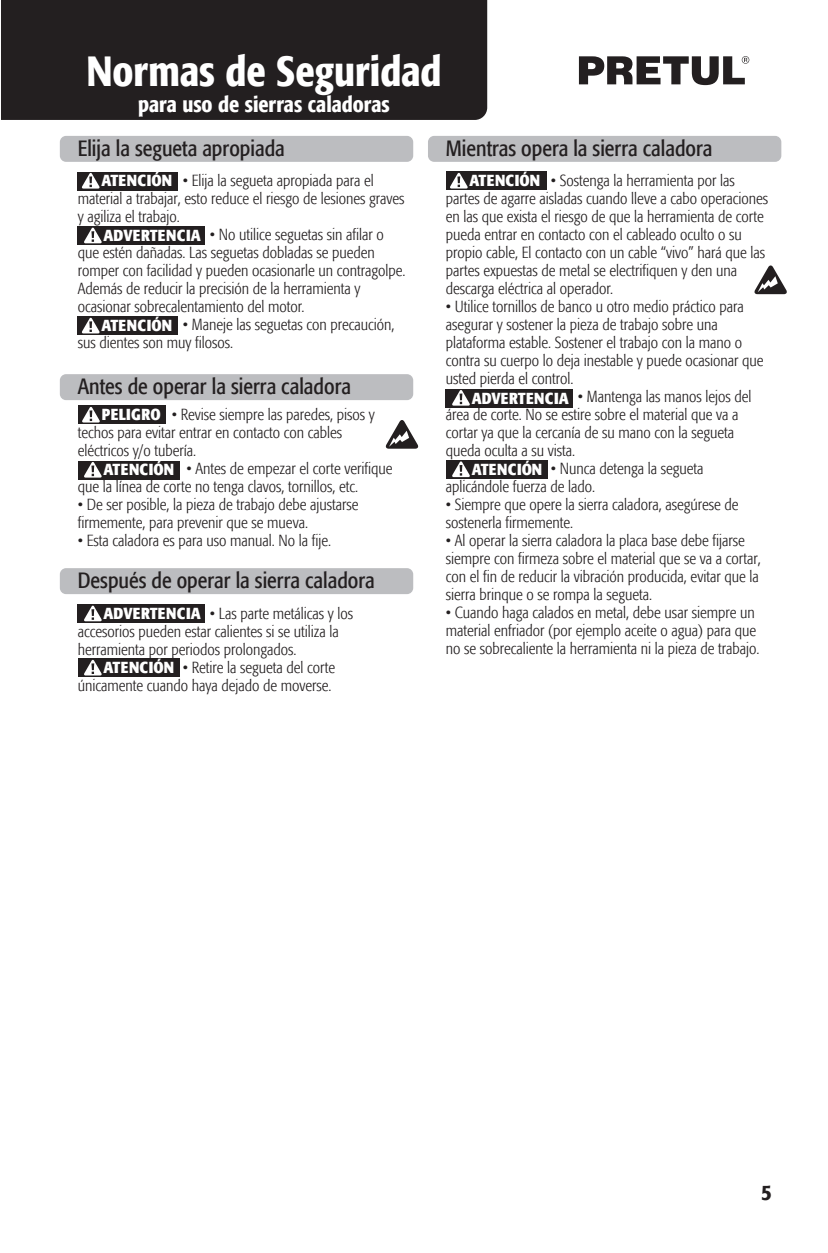
<style>
.page{position:relative;width:828px;height:1253px;background:#fff}
.page>*{position:absolute;margin:0;border:0;box-sizing:border-box;transform-origin:0 0}
.t1{font:500 condensed 42px "Formata";color:#fff}
.t2{font:condensed 22px "Formata";color:#231f20}
.t3{font:500 condensed 22px "Formata";color:#fff}
.t4{font:500 condensed 22px "Formata";color:#231f20}
.t5{font:300 condensed 16px/18px "Formata";color:#231f20}
.t6{font:700 condensed 16px "Formata";letter-spacing:.01em;color:#fff}
</style>
<div class="page">
<div style="left:60px;top:136px;width:353px;height:26px;background:#bcbdc0;border-radius:6px"></div>
<div style="left:60px;top:374px;width:353px;height:26px;background:#bcbdc0;border-radius:6px"></div>
<div style="left:428px;top:136px;width:353px;height:26px;background:#bcbdc0;border-radius:6px"></div>
<div style="left:60px;top:568px;width:353px;height:26px;background:#bcbdc0;border-radius:6px"></div>
<div style="left:1px;top:0;width:486px;height:120px;background:#231f20"></div>
<div style="left:446px;top:172px;width:100px;height:18px;background:#231f20"></div>
<svg style="left:450px;top:173px;width:18px;height:16px"></svg>
<div style="left:78px;top:406px;width:87px;height:18px;background:#231f20"></div>
<svg style="left:82px;top:407px;width:18px;height:16px"></svg>
<div style="left:78px;top:226px;width:127px;height:19px;background:#231f20"></div>
<svg style="left:84px;top:227px;width:18px;height:16px"></svg>
<div style="left:78px;top:461px;width:101px;height:18px;background:#231f20"></div>
<svg style="left:84px;top:462px;width:18px;height:16px"></svg>
<div style="left:446px;top:460px;width:101px;height:19px;background:#231f20"></div>
<svg style="left:452px;top:461px;width:18px;height:16px"></svg>
<div style="left:78px;top:658px;width:101px;height:19px;background:#231f20"></div>
<svg style="left:84px;top:659px;width:18px;height:16px"></svg>
<div style="left:446px;top:389px;width:127px;height:18px;background:#231f20"></div>
<svg style="left:452px;top:390px;width:18px;height:16px"></svg>
<div style="left:78px;top:604px;width:127px;height:19px;background:#231f20"></div>
<svg style="left:84px;top:605px;width:18px;height:16px"></svg>
<svg style="left:385px;top:420px;width:34px;height:29px"></svg>
<svg style="left:754px;top:265px;width:33px;height:30px"></svg>
<div style="left:78px;top:172px;width:100px;height:18px;background:#231f20"></div>
<svg style="left:81px;top:173px;width:19px;height:16px"></svg>
<div style="left:78px;top:316px;width:100px;height:19px;background:#231f20"></div>
<svg style="left:82px;top:317px;width:18px;height:16px"></svg>
<svg style="left:579px;top:56px;width:170px;height:29px"></svg>
<h1 class="t1" style="left:86px;top:45px;width:357px">Normas de Seguridad</h1>
<h2 class="t3" style="left:138px;top:90px;width:253px">para uso de sierras caladoras</h2>
<h2 class="t2" style="left:78px;top:135px;width:208px">Elija la segueta apropiada</h2>
<h2 class="t2" style="left:446px;top:135px;width:268px">Mientras opera la sierra caladora</h2>
<p class="t6" style="left:469px;top:171px;width:72px">ATENCIÓN</p>
<p class="t6" style="left:101px;top:171px;width:72px">ATENCIÓN</p>
<p class="t5" style="left:78px;top:172px;width:328px;text-indent:105px">• Elija la segueta apropiada para el material a trabajar, esto reduce el riesgo de lesiones graves y agiliza el trabajo.</p>
<p class="t5" style="left:78px;top:226px;width:329px;text-indent:132px">• No utilice seguetas sin afilar o que estén dañadas. Las seguetas dobladas se pueden romper con facilidad y pueden ocasionarle un contragolpe.<br>Además de reducir la precisión de la herramienta y ocasionar sobrecalentamiento del motor.</p>
<p class="t5" style="left:78px;top:316px;width:318px;text-indent:105px">• Maneje las seguetas con precaución, sus dientes son muy filosos.</p>
<p class="t5" style="left:446px;top:172px;width:324px;text-indent:105px">• Sostenga la herramienta por las partes de agarre aisladas cuando lleve a cabo operaciones en las que exista el riesgo de que la herramienta de corte pueda entrar en contacto con el cableado oculto o su propio cable, El contacto con un cable “vivo” hará que las partes expuestas de metal se electrifiquen y den una descarga eléctrica al operador.</p>
<p class="t5" style="left:446px;top:298px;width:319px">• Utilice tornillos de banco u otro medio práctico para asegurar y sostener la pieza de trabajo sobre una plataforma estable. Sostener el trabajo con la mano o contra su cuerpo lo deja inestable y puede ocasionar que usted pierda el control.</p>
<p class="t5" style="left:446px;top:388px;width:307px;text-indent:132px">• Mantenga las manos lejos del área de corte. No se estire sobre el material que va a cortar ya que la cercanía de su mano con la segueta queda oculta a su vista.</p>
<p class="t5" style="left:446px;top:460px;width:259px;text-indent:105px">• Nunca detenga la segueta aplicándole fuerza de lado.</p>
<p class="t5" style="left:446px;top:496px;width:294px">• Siempre que opere la sierra caladora, asegúrese de sostenerla firmemente.</p>
<p class="t5" style="left:446px;top:532px;width:316px">• Al operar la sierra caladora la placa base debe fijarse siempre con firmeza sobre el material que se va a cortar, con el fin de reducir la vibración producida, evitar que la sierra brinque o se rompa la segueta.</p>
<p class="t5" style="left:446px;top:604px;width:315px">• Cuando haga calados en metal, debe usar siempre un material enfriador (por ejemplo aceite o agua) para que no se sobrecaliente la herramienta ni la pieza de trabajo.</p>
<p class="t6" style="left:104px;top:226px;width:99px">ADVERTENCIA</p>
<p class="t6" style="left:101px;top:316px;width:72px">ATENCIÓN</p>
<h2 class="t2" style="left:78px;top:374px;width:275px">Antes de operar la sierra caladora</h2>
<p class="t6" style="left:472px;top:388px;width:99px">ADVERTENCIA</p>
<p class="t5" style="left:78px;top:406px;width:298px;text-indent:94px">• Revise siempre las paredes, pisos y techos para evitar entrar en contacto con cables eléctricos y/o tubería.</p>
<p class="t5" style="left:78px;top:460px;width:316px;text-indent:109px">• Antes de empezar el corte verifique que la línea de corte no tenga clavos, tornillos, etc.</p>
<p class="t5" style="left:78px;top:496px;width:282px">• De ser posible, la pieza de trabajo debe ajustarse firmemente, para prevenir que se mueva.</p>
<p class="t5" style="left:78px;top:532px;width:255px">• Esta caladora es para uso manual. No la fije.</p>
<p class="t6" style="left:102px;top:405px;width:61px">PELIGRO</p>
<p class="t6" style="left:104px;top:460px;width:72px">ATENCIÓN</p>
<p class="t6" style="left:472px;top:459px;width:72px">ATENCIÓN</p>
<h2 class="t2" style="left:78px;top:568px;width:298px">Después de operar la sierra caladora</h2>
<p class="t5" style="left:78px;top:604px;width:277px;text-indent:132px">• Las parte metálicas y los accesorios pueden estar calientes si se utiliza la herramienta por periodos prolongados.</p>
<p class="t5" style="left:78px;top:658px;width:259px;text-align:right">• Retire la segueta del corte<br>únicamente cuando haya dejado de moverse.</p>
<p class="t6" style="left:104px;top:604px;width:99px">ADVERTENCIA</p>
<p class="t6" style="left:104px;top:658px;width:72px">ATENCIÓN</p>
<h2 class="t4" style="left:761px;top:1179px;width:12px">5</h2>
</div>
